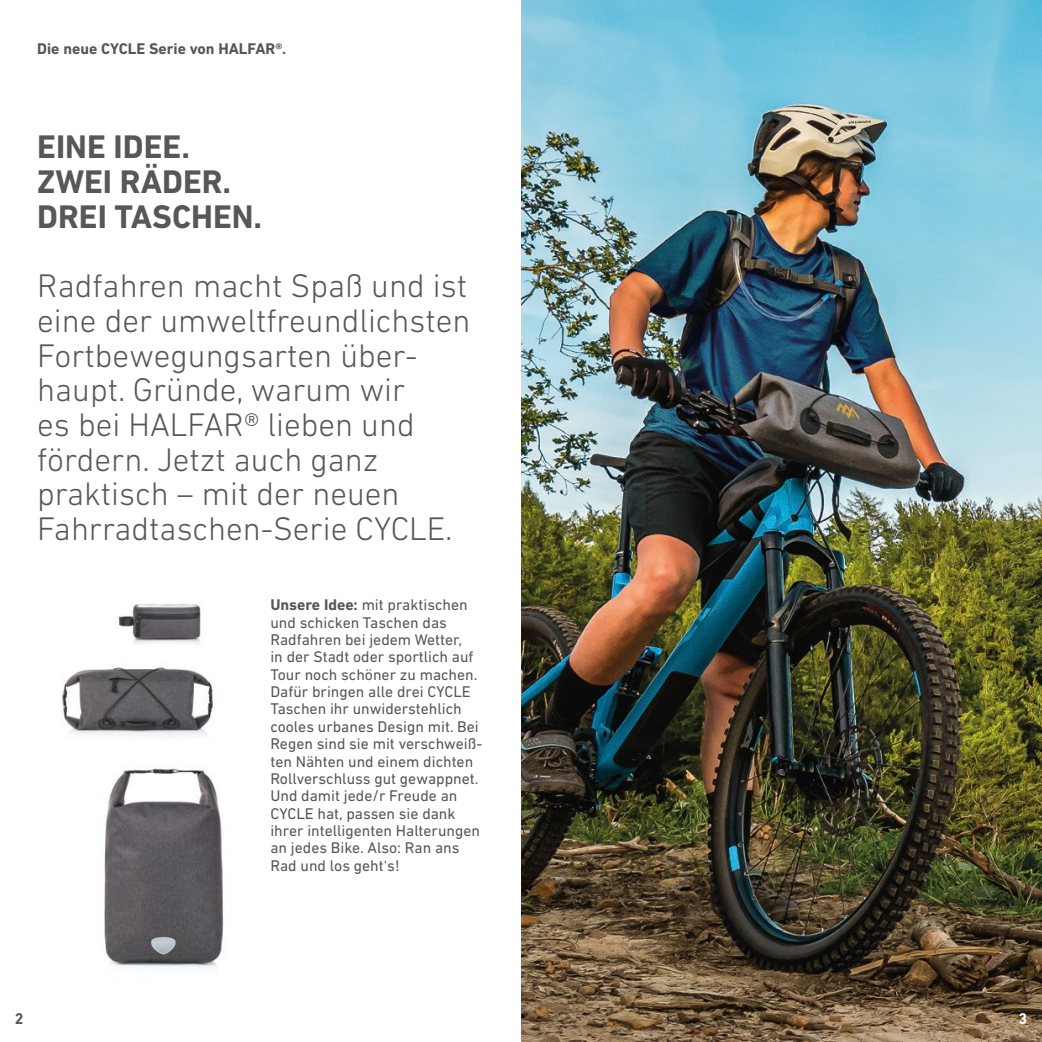
<style>
.page{position:relative;width:1042px;height:1042px;background:#fff}
.page>*{position:absolute;margin:0;border:0;box-sizing:border-box;transform-origin:0 0}
.t1{font:300 33.25px/34.6px "DIN Next LT Pro";color:#575756}
.t2{font:700 33.25px/34.6px "DIN Next LT Pro";color:#575756}
.t3{font:15.75px/17.3px "DIN Next LT Pro";color:#575756}
.t4{font:700 15.75px "DIN Next LT Pro";color:#575756}
.t5{font:700 15.75px "DIN Next LT Pro";color:#fff}
.s1{font-weight:700}
</style>
<div class="page">
<img style="left:521px;top:0;width:521px;height:1042px">
<img style="left:62px;top:685px;width:152px;height:51px">
<img style="left:63px;top:667px;width:150px;height:62px">
<img style="left:131px;top:603px;width:72px;height:41px">
<img style="left:119px;top:605px;width:80px;height:34px">
<img style="left:109px;top:768px;width:115px;height:201px">
<img style="left:104px;top:769px;width:118px;height:193px">
<p class="t4" style="left:37px;top:39px;width:251px">Die neue CYCLE Serie von HALFAR®.</p>
<h1 class="t2" style="left:37px;top:129px;width:226px">EINE IDEE.<br>ZWEI RÄDER.<br>DREI TASCHEN.</h1>
<h1 class="t1" style="left:37px;top:268px;width:435px">Radfahren macht Spaß und ist eine der umweltfreundlichsten<br>Fortbewegungsarten über&shy;haupt. Gründe, warum wir<br>es bei HALFAR® lieben und fördern. Jetzt auch ganz praktisch – mit der neuen<br>Fahrradtaschen-Serie CYCLE.</h1>
<p class="t3" style="left:270px;top:596px;width:213px"><span class="s1">Unsere Idee:</span> mit praktischen und schicken Taschen das<br>Radfahren bei jedem Wetter,<br>in der Stadt oder sportlich auf<br>Tour noch schöner zu machen.<br>Dafür bringen alle drei CYCLE<br>Taschen ihr unwiderstehlich cooles urbanes Design mit. Bei<br>Regen sind sie mit verschweiß&shy;ten Nähten und einem dichten<br>Rollverschluss gut gewappnet.<br>Und damit jede/r Freude an<br>CYCLE hat, passen sie dank ihrer intelligenten Halterungen an jedes Bike. Also: Ran ans<br>Rad und los geht‘s!</p>
<p class="t4" style="left:15px;top:1009px;width:10px">2</p>
<p class="t5" style="left:1018px;top:1009px;width:10px">3</p>
</div>
